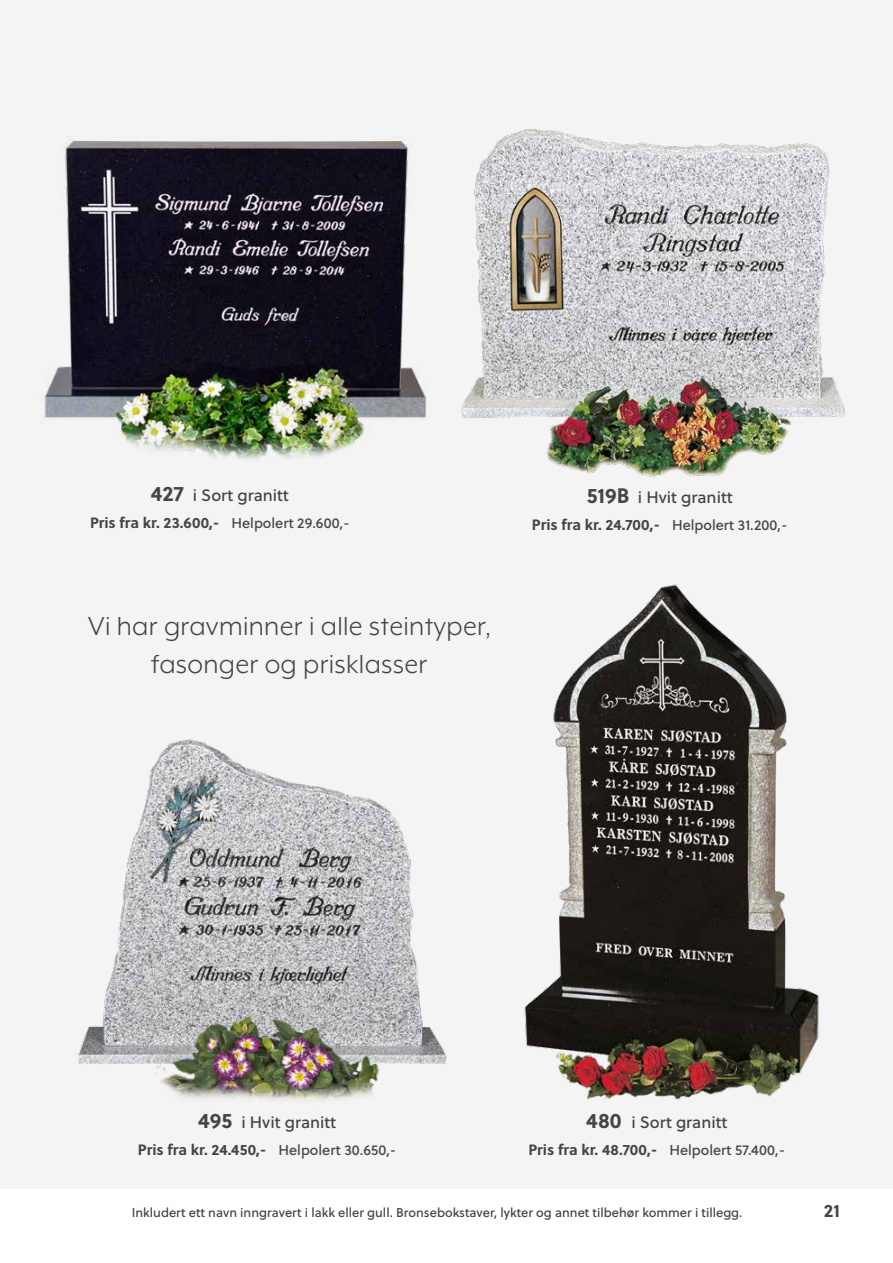
<style>
.page{position:relative;width:893px;height:1263px;background:#fff}
.page>*{position:absolute;margin:0;border:0;box-sizing:border-box;transform-origin:0 0}
.t1{font:30px/37.5px "Mr Eaves XL Mod OT";letter-spacing:.01em;color:#464545;text-align:center}
.t2{font:700 18px "Soleil";color:#464545}
.t3{font:16.5px "Soleil Bk";color:#464545}
.t4{font:700 15px "Soleil";color:#464545}
.t5{font:12.75px "Soleil Bk";color:#464545}
.s1{font-family:"Soleil";font-weight:700;font-size:21px}
.s2{font-family:"Soleil Bk";font-weight:400;font-size:14.25px}
</style>
<div class="page">
<div style="left:0;top:0;width:893px;height:1188px;background:#f4f4f4"></div>
<img style="left:42px;top:139px;width:385px;height:321px">
<img style="left:461px;top:129px;width:384px;height:349px">
<img style="left:524px;top:584px;width:295px;height:516px">
<img style="left:78px;top:739px;width:369px;height:362px">
<p class="t3" style="left:151px;top:483px;width:139px"><span class="s1">427</span> i Sort granitt</p>
<p class="t4" style="left:90px;top:511px;width:261px">Pris fra kr. 23.600,- <span class="s2">Helpolert 29.600,-</span></p>
<h1 class="t1" style="left:88px;top:607px;width:405px">Vi har gravminner i alle steintyper, fasonger og prisklasser</h1>
<p class="t3" style="left:587px;top:484px;width:147px"><span class="s1">519B</span> i Hvit granitt</p>
<p class="t4" style="left:532px;top:513px;width:257px">Pris fra kr. 24.700,- <span class="s2">Helpolert 31.200,-</span></p>
<p class="t3" style="left:198px;top:1110px;width:140px"><span class="s1">495</span> i Hvit granitt</p>
<p class="t4" style="left:138px;top:1138px;width:260px">Pris fra kr. 24.450,- <span class="s2">Helpolert 30.650,-</span></p>
<p class="t3" style="left:586px;top:1110px;width:143px"><span class="s1">480</span> i Sort granitt</p>
<p class="t4" style="left:528px;top:1138px;width:258px">Pris fra kr. 48.700,- <span class="s2">Helpolert 57.400,-</span></p>
<p class="t5" style="left:132px;top:1203px;width:612px">Inkludert ett navn inngravert i lakk eller gull. Bronsebokstaver, lykter og annet tilbehør kommer i tillegg.</p>
<p class="t2" style="left:824px;top:1197px;width:17px">21</p>
</div>
